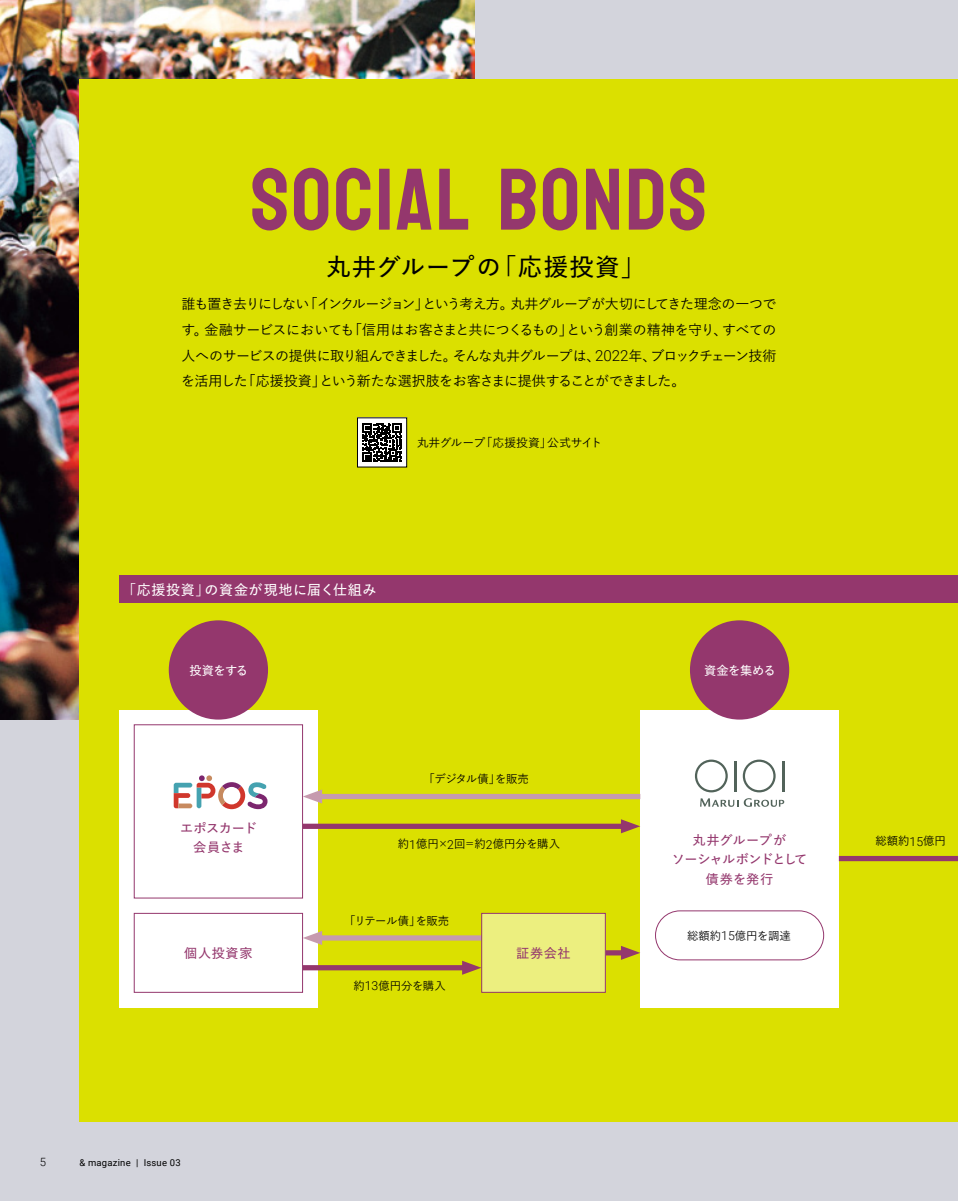
<style>
.page{position:relative;width:958px;height:1201px;background:#fff}
.page>*{position:absolute;margin:0;border:0;box-sizing:border-box;transform-origin:0 0}
.t1{font:87.5px "Bayon";letter-spacing:.025em;color:#94376d}
.t2{font:600 24.5px "Yu Go Pr 6 N";letter-spacing:.05em;color:#000}
.t3{font:500 14px/25.6px "Yu Go Pr 6 N";letter-spacing:-.065em;color:#000;text-align:justify}
.t4{font:600 14px "Yu Go Pr 6 N";letter-spacing:.05em;color:#fff}
.t5{font:600 13.12px/19.1px "Yu Go Pr 6 N";letter-spacing:-.005em;color:#94376d;text-align:center}
.t6{font:600 13.12px/19.1px "Yu Go Pr 6 N";letter-spacing:-.025em;color:#94376d;text-align:center}
.t7{font:600 12.25px "Yu Go Pr 6 N";letter-spacing:-.04em;color:#fff}
.t8{font:500 11.9px "Yu Go Pr 6 N";letter-spacing:-.01em;color:#000}
.t9{font:500 11.38px "Yu Go Pr 6 N";color:#000}
.t10{font:500 11.38px "Yu Go Pr 6 N";letter-spacing:-.05em;color:#000}
.t11{font:500 11.38px "Yu Go Pr 6 N";letter-spacing:-.04em;color:#000}
.t12{font:300 11.38px "Roboto";color:#000}
.t13{font:9.45px "Roboto";letter-spacing:.025em;color:#000}
.s1{font-weight:500}
.s2{font-family:"Roboto";font-weight:300;font-size:15.05px}
.s3{font-family:"Roboto";font-weight:300;font-size:12.25px}
</style>
<div class="page">
<div style="left:0;top:0;width:957px;height:1200px;background:#d3d4dc"></div>
<img style="left:0;top:0;width:474px;height:719px">
<div style="left:79px;top:79px;width:878px;height:1042px;background:#dbe000"></div>
<div style="left:640px;top:709px;width:198px;height:298px;background:#fff"></div>
<svg style="left:694px;top:759px;width:33px;height:33px"></svg>
<svg style="left:742px;top:759px;width:33px;height:33px"></svg>
<hr style="left:734px;top:760px;width:2px;height:31px;background:#52635a">
<hr style="left:782px;top:760px;width:2px;height:31px;background:#52635a">
<svg style="left:700px;top:798px;width:84px;height:8px"></svg>
<div style="left:655px;top:910px;width:168px;height:50px;border:1px solid #94376d;border-radius:24px"></div>
<div style="left:119px;top:709px;width:198px;height:298px;background:#fff"></div>
<div style="left:838px;top:856px;width:119px;height:5px;background:#94376d"></div>
<div style="left:605px;top:950px;width:23px;height:5px;background:#94376d"></div>
<svg style="left:621px;top:946px;width:19px;height:13px"></svg>
<div style="left:119px;top:575px;width:838px;height:28px;background:#94376d"></div>
<div style="left:134px;top:724px;width:169px;height:174px;background:#fff;border:1px solid #94376d"></div>
<div style="left:134px;top:913px;width:169px;height:79px;border:1px solid #94376d"></div>
<svg style="left:174px;top:775px;width:93px;height:34px"></svg>
<div style="left:303px;top:965px;width:166px;height:5px;background:#94376d"></div>
<svg style="left:462px;top:960px;width:19px;height:14px"></svg>
<div style="left:315px;top:935px;width:166px;height:5px;background:#c69aae"></div>
<svg style="left:303px;top:931px;width:19px;height:14px"></svg>
<div style="left:303px;top:823px;width:325px;height:6px;background:#94376d"></div>
<svg style="left:621px;top:819px;width:19px;height:14px"></svg>
<div style="left:315px;top:794px;width:325px;height:5px;background:#c69aae"></div>
<svg style="left:303px;top:789px;width:19px;height:14px"></svg>
<div style="left:481px;top:913px;width:124px;height:79px;background:#ecef7f"></div>
<div style="left:481px;top:913px;width:124px;height:79px;border:1px solid #94376d"></div>
<div style="left:690px;top:620px;width:99px;height:99px;background:#94376d;border-radius:50%"></div>
<div style="left:169px;top:620px;width:99px;height:99px;background:#94376d;border-radius:50%"></div>
<div style="left:357px;top:418px;width:49px;height:49px;background:#fff"></div>
<svg style="left:362px;top:423px;width:39px;height:39px"></svg>
<div style="left:357px;top:417px;width:50px;height:50px;border:1px solid #000"></div>
<h1 class="t1" style="left:251px;top:148px;width:457px">SOCIAL BONDS</h1>
<h2 class="t2" style="left:326px;top:245px;width:321px">丸井グループの<span class="s1">「</span>応援投資<span class="s1">」</span></h2>
<p class="t3" style="left:181px;top:290px;width:597px">誰も置き去りにしない「インクルージョン」という考え方。丸井グループが大切にしてきた理念の一つです。金融サービスにおいても「信用はお客さまと共につくるもの」という創業の精神を守り、すべての人へのサービスの提供に取り組んできました。そんな丸井グループは、<span class="s2">2022</span>年、ブロックチェーン技術を活用した「応援投資」という新たな選択肢をお客さまに提供することができました。</p>
<p class="t8" style="left:417px;top:431px;width:187px">丸井グループ「応援投資」公式サイト</p>
<p class="t4" style="left:122px;top:576px;width:256px"><span class="s1">「</span>応援投資<span class="s1">」</span>の資金が現地に届く仕組み</p>
<p class="t7" style="left:189px;top:658px;width:60px">投資をする</p>
<p class="t7" style="left:704px;top:658px;width:73px">資金を集める</p>
<p class="t6" style="left:180px;top:817px;width:78px">エポスカード会員さま</p>
<p class="t5" style="left:184px;top:941px;width:70px">個人投資家</p>
<p class="t12" style="left:40px;top:1154px;width:8px">5</p>
<p class="t13" style="left:79px;top:1156px;width:103px">&amp; magazine | Issue 03</p>
<p class="t10" style="left:423px;top:768px;width:107px">「デジタル債」を販売</p>
<p class="t9" style="left:398px;top:833px;width:164px">約<span class="s3">1</span>億円×<span class="s3">2</span>回＝約<span class="s3">2</span>億円分を購入</p>
<p class="t11" style="left:344px;top:909px;width:107px">「リテール債」を販売</p>
<p class="t9" style="left:353px;top:975px;width:94px">約<span class="s3">13</span>億円分を購入</p>
<p class="t5" style="left:516px;top:941px;width:56px">証券会社</p>
<p class="t5" style="left:671px;top:829px;width:137px">丸井グループが<br>ソーシャルボンドとして債券を発行</p>
<p class="t9" style="left:687px;top:925px;width:105px">総額約<span class="s3">15</span>億円を調達</p>
<p class="t9" style="left:875px;top:830px;width:72px">総額約<span class="s3">15</span>億円</p>
</div>
